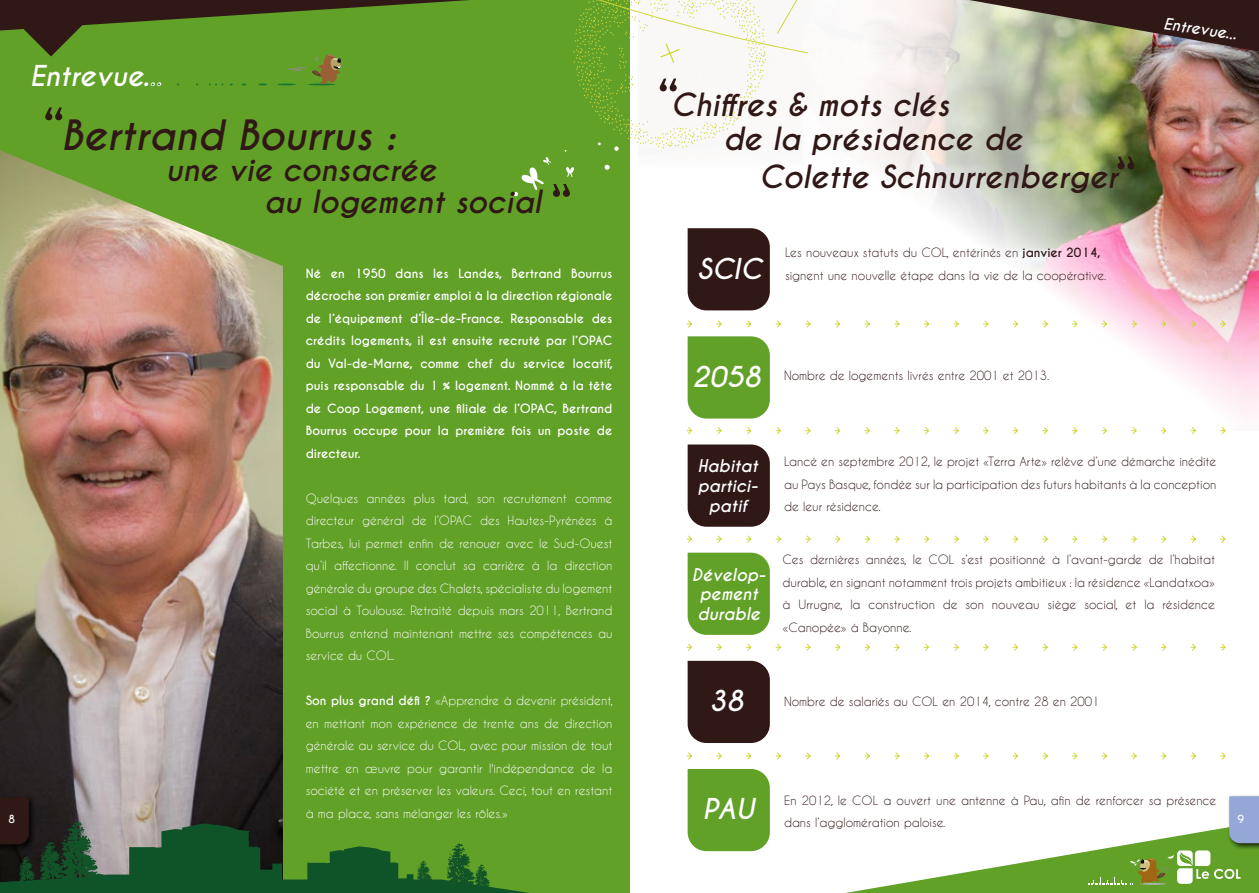
<style>
.page{position:relative;width:1259px;height:893px;background:#fff}
.page>*{position:absolute;margin:0;border:0;box-sizing:border-box;transform-origin:0 0}
.t1{font:italic 700 39.15px "Caviar Dreams";color:#301817}
.t2{font:italic 700 30px "Caviar Dreams";color:#301817}
.t3{font:italic 700 27px "Caviar Dreams";color:#fff}
.t4{font:italic 700 16.5px/19.8px "Caviar Dreams";color:#fff;text-align:center}
.t5{font:italic 700 15px "Caviar Dreams";color:#fff}
.t6{font:12px/22.5px "Caviar Dreams";color:#301817;text-align:justify}
.t7{font:12px/22.5px "Caviar Dreams";color:#fff;text-align:justify}
.t8{font:700 12px/22.5px "Caviar Dreams";color:#fff;text-align:justify}
.t9{font:700 10.5px "Caviar Dreams";color:#fff}
.s1{font-weight:700}
</style>
<div class="page">
<img style="left:703px;top:197px;width:556px;height:220px">
<div style="left:0;top:0;width:629px;height:893px;background:#61a128"></div>
<img style="left:0;top:150px;width:283px;height:647px">
<svg style="left:45px;top:107px;width:17px;height:13px"></svg>
<div style="left:687px;top:228px;width:83px;height:82px;background:#301817"></div>
<svg style="left:687px;top:444px;width:83px;height:83px;background:#3a2423"></svg>
<div style="left:687px;top:553px;width:83px;height:82px;background:#61a128"></div>
<div style="left:687px;top:769px;width:83px;height:82px;background:#61a128"></div>
<svg style="left:687px;top:336px;width:83px;height:83px;background:#69a533"></svg>
<div style="left:687px;top:661px;width:83px;height:82px;background:#301817"></div>
<svg style="left:686px;top:320px;width:539px;height:8px"></svg>
<svg style="left:686px;top:427px;width:539px;height:7px"></svg>
<svg style="left:686px;top:535px;width:539px;height:8px"></svg>
<svg style="left:686px;top:644px;width:539px;height:7px"></svg>
<svg style="left:686px;top:752px;width:539px;height:8px"></svg>
<img style="left:513px;top:0;width:746px;height:197px">
<div style="left:1227px;top:794px;width:32px;height:57px;background:#000;opacity:.75"></div>
<svg style="left:846px;top:796px;width:413px;height:97px"></svg>
<svg style="left:0;top:797px;width:630px;height:96px"></svg>
<svg style="left:0;top:0;width:469px;height:85px"></svg>
<p class="t3" style="left:30px;top:60px;width:134px">Entrevue...</p>
<p class="t1" style="left:62px;top:111px;width:336px">Bertrand Bourrus :</p>
<p class="t2" style="left:166px;top:151px;width:272px">une vie consacrée</p>
<p class="t2" style="left:264px;top:184px;width:279px">au logement social</p>
<p class="t2" style="left:671px;top:86px;width:280px">Chiffres &amp; mots clés</p>
<p class="t2" style="left:723px;top:121px;width:301px">de la présidence de</p>
<p class="t2" style="left:759px;top:159px;width:360px">Colette Schnurrenberger</p>
<p class="t5" style="left:1165px;top:15px;width:75px;rotate:8deg">Entrevue...</p>
<p class="t6" style="left:785px;top:241px;width:317px">Les nouveaux statuts du COL, entérinés en <span class="s1">janvier 2014,</span></p>
<p class="t6" style="left:785px;top:264px;width:323px">signent une nouvelle étape dans la vie de la coopérative.</p>
<p class="t3" style="left:697px;top:252px;width:66px">SCIC</p>
<p class="t8" style="left:306px;top:262px;width:309px">Né en 1950 dans les Landes, Bertrand Bourrus décroche son premier emploi à la direction régionale de l’équipement d’Île-de-France. Responsable des crédits logements, il est ensuite recruté par l’OPAC du Val-de-Marne, comme chef du service locatif, puis responsable du 1 % logement. Nommé à la tête de Coop Logement, une filiale de l’OPAC, Bertrand Bourrus occupe pour la première fois un poste de directeur.</p>
<p class="t7" style="left:306px;top:487px;width:308px">Quelques années plus tard, son recrutement comme directeur général de l’OPAC des Hautes-Pyrénées à Tarbes, lui permet enfin de renouer avec le Sud-Ouest qu’il affectionne. Il conclut sa carrière à la direction générale du groupe des Chalets, spécialiste du logement social à Toulouse. Retraité depuis mars 2011, Bertrand Bourrus entend maintenant mettre ses compétences au service du COL.</p>
<p class="t7" style="left:306px;top:689px;width:309px"><span class="s1">Son plus grand défi ?</span> «Apprendre à devenir président, en mettant mon expérience de trente ans de direction générale au service du COL, avec pour mission de tout mettre en œuvre pour garantir l'indépendance de la société et en préserver les valeurs. Ceci, tout en restant à ma place, sans mélanger les rôles.»</p>
<p class="t3" style="left:692px;top:360px;width:70px">2058</p>
<p class="t6" style="left:784px;top:364px;width:267px">Nombre de logements livrés entre 2001 et 2013.</p>
<p class="t6" style="left:784px;top:450px;width:434px">Lancé en septembre 2012, le projet «Terra Arte» relève d’une démarche inédite au Pays Basque, fondée sur la participation des futurs habitants à la conception de leur résidence.</p>
<p class="t4" style="left:698px;top:457px;width:62px">Habitat</p>
<p class="t4" style="left:698px;top:476px;width:62px">partici-</p>
<p class="t4" style="left:709px;top:496px;width:39px">patif</p>
<p class="t6" style="left:782px;top:548px;width:434px">Ces dernières années, le COL s’est positionné à l’avant-garde de l’habitat durable, en signant notamment trois projets ambitieux : la résidence «Landatxoa» à Urrugne, la construction de son nouveau siège social, et la résidence «Canopée» à Bayonne.</p>
<p class="t4" style="left:692px;top:565px;width:75px">Dévelop&shy;pement durable</p>
<p class="t3" style="left:709px;top:684px;width:36px">38</p>
<p class="t6" style="left:784px;top:690px;width:317px">Nombre de salariés au COL en 2014, contre 28 en 2001</p>
<p class="t6" style="left:784px;top:789px;width:434px">En 2012, le COL a ouvert une antenne à Pau, afin de renforcer sa présence dans l’agglomération paloise.</p>
<p class="t3" style="left:703px;top:792px;width:53px">PAU</p>
<p class="t9" style="left:9px;top:813px;width:8px">8</p>
<p class="t9" style="left:1237px;top:813px;width:8px">9</p>
</div>
